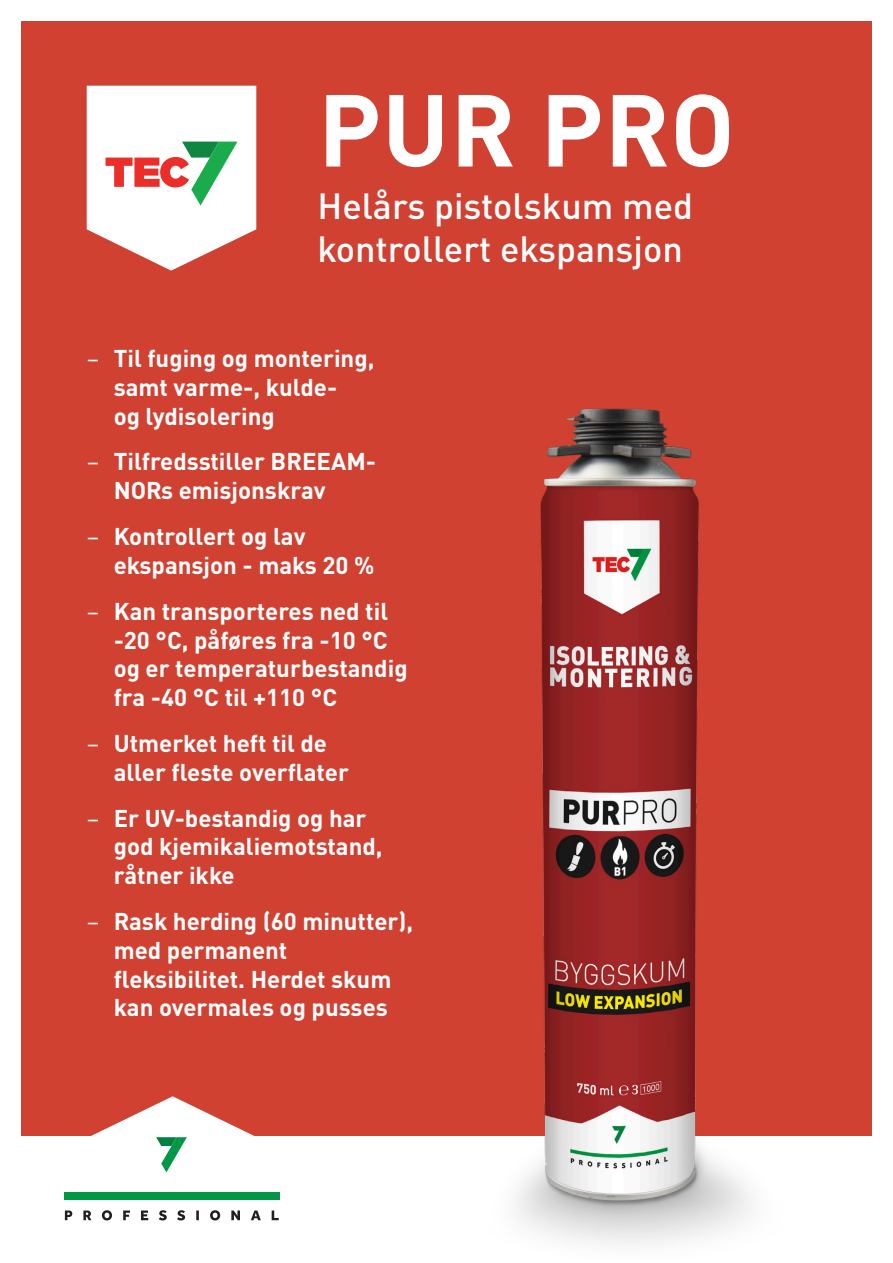
<style>
.page{position:relative;width:893px;height:1263px;background:#fff}
.page>*{position:absolute;margin:0;border:0;box-sizing:border-box;transform-origin:0 0}
.Produkttittel{font:700 100.5px "DIN Pro";letter-spacing:.01em;color:#fff}
.Produktbeskrivelse{font:500 36px/43.2px "DIN Pro";color:#fff}
.t1{font:700 24px/28.8px "DIN Pro";color:#fff}
.s1{font-weight:400}
</style>
<div class="page">
<div style="left:21px;top:21px;width:851px;height:1114px;background:#d04131"></div>
<svg style="left:87px;top:86px;width:169px;height:185px;background:#eddad4"></svg>
<div style="left:64px;top:1193px;width:215px;height:7px;background:#009847"></div>
<svg style="left:88px;top:1096px;width:169px;height:77px"></svg>
<svg style="left:65px;top:1210px;width:214px;height:10px"></svg>
<img style="left:381px;top:408px;width:491px;height:836px">
<p class="Produkttittel" style="left:318px;top:46px;width:418px">PUR PRO</p>
<p class="Produktbeskrivelse" style="left:317px;top:180px;width:377px">Helårs pistolskum med kontrollert ekspansjon</p>
<p class="t1" style="left:114px;top:341px;width:262px;text-indent:-27px"><span class="s1">–</span> Til fuging og montering, samt varme-, kulde-<br>og lydisolering</p>
<p class="t1" style="left:114px;top:444px;width:264px;text-indent:-27px"><span class="s1">–</span> Tilfredsstiller BREEAM-<br>NORs emisjonskrav</p>
<p class="t1" style="left:114px;top:519px;width:262px;text-indent:-27px"><span class="s1">–</span> Kontrollert og lav ekspansjon - maks 20 %</p>
<p class="t1" style="left:114px;top:594px;width:295px;text-indent:-27px"><span class="s1">–</span> Kan transporteres ned til -20 °C, påføres fra -10 °C og er temperaturbestandig fra -40 °C til +110 °C</p>
<p class="t1" style="left:114px;top:726px;width:237px;text-indent:-27px"><span class="s1">–</span> Utmerket heft til de aller fleste overflater</p>
<p class="t1" style="left:114px;top:801px;width:270px;text-indent:-27px"><span class="s1">–</span> Er UV-bestandig og har god kjemikaliemotstand, råtner ikke</p>
<p class="t1" style="left:114px;top:904px;width:301px;text-indent:-27px"><span class="s1">–</span> Rask herding (60 minutter), med permanent fleksibilitet. Herdet skum kan overmales og pusses</p>
</div>
